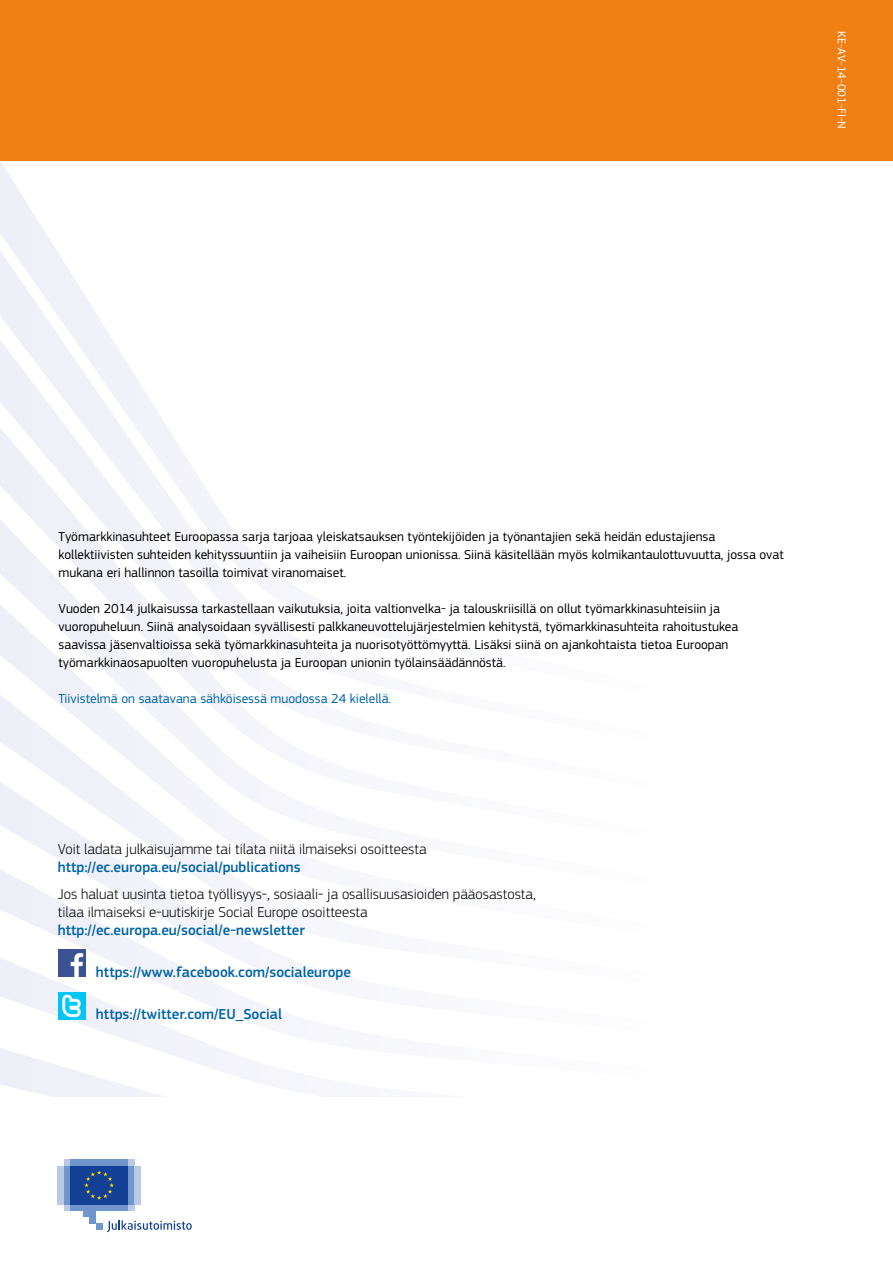
<style>
.page{position:relative;width:893px;height:1263px;background:#fff}
.page>*{position:absolute;margin:0;border:0;box-sizing:border-box;transform-origin:0 0}
.t1{font:300 15px/18px "EC Square Sans Pro";color:#000}
.t2{font:500 15px "EC Square Sans Pro";color:#0063a7}
.t3{font:13.5px/18px "EC Square Sans Pro";color:#000}
.t4{font:13.5px "EC Square Sans Pro";color:#0063a7}
.t5{font:12px "EC Square Sans Pro";color:#fff}
</style>
<div class="page">
<div style="left:0;top:0;width:893px;height:160px;background:#f07f14"></div>
<svg style="left:30px;top:842px;width:230px;height:10px;fill:#f4f5fa"></svg>
<svg style="left:0;top:852px;width:260px;height:92px"></svg>
<svg style="left:0;top:944px;width:260px;height:94px"></svg>
<svg style="left:0;top:1038px;width:260px;height:58px"></svg>
<svg style="left:0;top:205px;width:86px;height:93px;fill:#f0f0f8"></svg>
<svg style="left:0;top:298px;width:144px;height:93px;fill:#f1f1f9"></svg>
<svg style="left:0;top:391px;width:260px;height:451px;fill:#f4f4fa"></svg>
<img style="left:59px;top:950px;width:27px;height:27px">
<img style="left:59px;top:992px;width:27px;height:27px">
<div style="left:64px;top:1204px;width:70px;height:6px;background:#b8cae6"></div>
<div style="left:64px;top:1159px;width:70px;height:7px;background:#b8cae6"></div>
<div style="left:70px;top:1159px;width:58px;height:7px;background:#7196ce"></div>
<div style="left:70px;top:1204px;width:58px;height:6px;background:#7196ce"></div>
<div style="left:128px;top:1166px;width:6px;height:38px;background:#7196ce"></div>
<div style="left:134px;top:1166px;width:6px;height:38px;background:#b8cae6"></div>
<div style="left:64px;top:1166px;width:6px;height:38px;background:#7196ce"></div>
<div style="left:58px;top:1166px;width:6px;height:38px;background:#b8cae6"></div>
<div style="left:83px;top:1204px;width:13px;height:13px;background:#7196ce"></div>
<div style="left:90px;top:1204px;width:6px;height:19px;background:#7196ce"></div>
<div style="left:96px;top:1223px;width:6px;height:7px;background:#7196ce"></div>
<div style="left:70px;top:1166px;width:58px;height:38px;background:#134094"></div>
<svg style="left:84px;top:1170px;width:30px;height:30px"></svg>
<svg style="left:107px;top:1220px;width:85px;height:12px"></svg>
<p class="t5" style="left:849px;top:31px;width:99px;rotate:90deg">KE-AV-14-001-FI-N</p>
<p class="t3" style="left:59px;top:528px;width:727px">Työmarkkinasuhteet Euroopassa sarja tarjoaa yleiskatsauksen työntekijöiden ja työnantajien sekä heidän edustajiensa kollektiivisten suhteiden kehityssuuntiin ja vaiheisiin Euroopan unionissa. Siinä käsitellään myös kolmikantaulottuvuutta, jossa ovat mukana eri hallinnon tasoilla toimivat viranomaiset.</p>
<p class="t3" style="left:59px;top:600px;width:681px">Vuoden 2014 julkaisussa tarkastellaan vaikutuksia, joita valtionvelka- ja talouskriisillä on ollut työmarkkinasuhteisiin ja vuoropuheluun. Siinä analysoidaan syvällisesti palkkaneuvottelujärjestelmien kehitystä, työmarkkinasuhteita rahoitustukea saavissa jäsenvaltioissa sekä työmarkkinasuhteita ja nuorisotyöttömyyttä. Lisäksi siinä on ajankohtaista tietoa Euroopan työmarkkinaosapuolten vuoropuhelusta ja Euroopan unionin työlainsäädännöstä.</p>
<p class="t4" style="left:59px;top:691px;width:334px">Tiivistelmä on saatavana sähköisessä muodossa 24 kielellä.</p>
<p class="t1" style="left:58px;top:840px;width:371px">Voit ladata julkaisujamme tai tilata niitä ilmaiseksi osoitteesta</p>
<p class="t2" style="left:58px;top:858px;width:244px">http://ec.europa.eu/social/publications</p>
<p class="t1" style="left:58px;top:884px;width:480px">Jos haluat uusinta tietoa työllisyys-, sosiaali- ja osallisuusasioiden pääosastosta, tilaa ilmaiseksi e-uutiskirje Social Europe osoitteesta</p>
<p class="t2" style="left:58px;top:921px;width:249px">http://ec.europa.eu/social/e-newsletter</p>
<p class="t2" style="left:96px;top:963px;width:257px">https://www.facebook.com/socialeurope</p>
<p class="t2" style="left:96px;top:1005px;width:187px">https://twitter.com/EU_Social</p>
</div>
